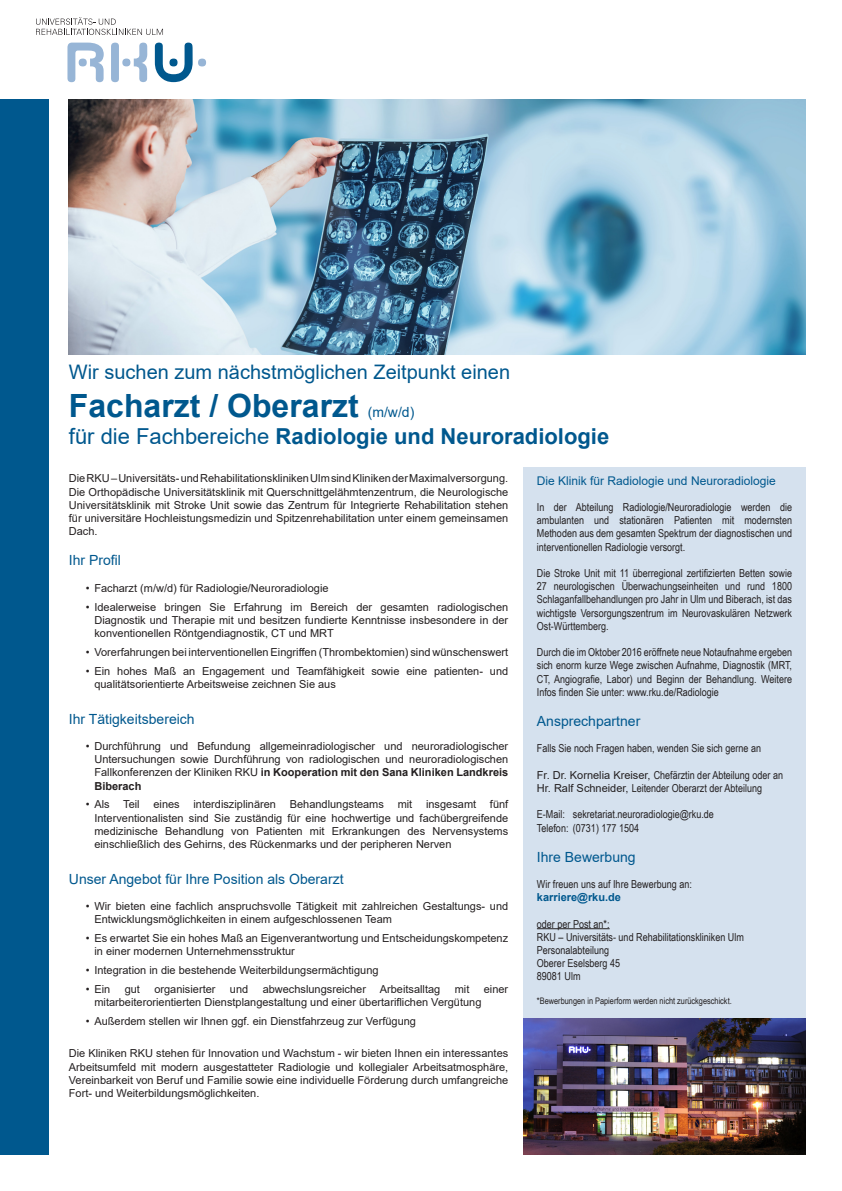
<style>
.page{position:relative;width:842px;height:1191px;background:#fff}
.page>*{position:absolute;margin:0;border:0;box-sizing:border-box;transform-origin:0 0}
.t1{font:700 32px "Arial";color:#00588e}
.t2{font:700 22px "Arial";color:#00588e}
.t3{font:20px "Arial";color:#00588e}
.t4{font:14px "Arial";color:#00588e}
.t5{font:12px "Arial";color:#00588e}
.t6{font:11px/13.2px "Arial";color:#231f20;text-align:justify}
.t7{font:11px/13.2px "Arial Narrow";color:#231f20;text-align:justify}
.t8{font:700 11px "Arial";color:#00588e}
.t9{font:9px "Arial Narrow";color:#231f20}
.s1{font-weight:400}
.s2{font-weight:700}
.s3{font-family:"Arial"}
</style>
<div class="page">
<div style="left:523px;top:468px;width:283px;height:687px;background:#d5e1ee"></div>
<svg style="left:36px;top:17px;width:127px;height:18px"></svg>
<div style="left:122px;top:58px;width:8px;height:8px;background:#97b5d6;border-radius:50%"></div>
<svg style="left:155px;top:43px;width:38px;height:39px"></svg>
<div style="left:169px;top:59px;width:9px;height:7px;background:#00588e;border-radius:50%"></div>
<div style="left:111px;top:43px;width:8px;height:39px;background:#97b5d6;border-radius:4px"></div>
<div style="left:198px;top:59px;width:8px;height:8px;background:#97b5d6;border-radius:50%"></div>
<svg style="left:67px;top:43px;width:37px;height:39px"></svg>
<svg style="left:134px;top:43px;width:13px;height:39px"></svg>
<hr style="left:537px;top:928px;width:73px;height:1px;background:#231f20">
<img style="left:69px;top:99px;width:737px;height:255px">
<div style="left:0;top:99px;width:48px;height:1056px;background:#00588e"></div>
<img style="left:523px;top:1018px;width:283px;height:137px">
<p class="t3" style="left:69px;top:358px;width:443px">Wir suchen zum nächstmöglichen Zeitpunkt einen</p>
<p class="t1" style="left:69px;top:383px;width:291px">Facharzt / Oberarzt</p>
<p class="t4" style="left:368px;top:403px;width:48px">(m/w/d)</p>
<p class="t2" style="left:69px;top:420px;width:542px"><span class="s1">für die Fachbereiche</span> Radiologie und Neuroradiologie</p>
<p class="t6" style="left:69px;top:472px;width:441px">Die RKU – Universitäts- und Rehabilitationskliniken Ulm sind Kliniken der Maximalversorgung.<br>Die Orthopädische Universitätsklinik mit Querschnittgelähmtenzentrum, die Neurologische Universitätsklinik mit Stroke Unit sowie das Zentrum für Integrierte Rehabilitation stehen für universitäre Hochleistungsmedizin und Spitzenrehabilitation unter einem gemeinsamen Dach.</p>
<p class="t4" style="left:69px;top:550px;width:54px">Ihr Profil</p>
<p class="t6" style="left:86px;top:581px;width:244px">• Facharzt (m/w/d) für Radiologie/Neuroradiologie</p>
<p class="t6" style="left:94px;top:600px;width:415px;text-indent:-9px">• Idealerweise bringen Sie Erfahrung im Bereich der gesamten radiologischen Diagnostik und Therapie mit und besitzen fundierte Kenntnisse insbesondere in der konventionellen Röntgendiagnostik, CT und MRT</p>
<p class="t6" style="left:86px;top:645px;width:424px">• Vorerfahrungen bei interventionellen Eingriffen (Thrombektomien) sind wünschenswert</p>
<p class="t6" style="left:94px;top:664px;width:415px;text-indent:-9px">• Ein hohes Maß an Engagement und Teamfähigkeit sowie eine patienten- und qualitätsorientierte Arbeitsweise zeichnen Sie aus</p>
<p class="t4" style="left:69px;top:709px;width:127px">Ihr Tätigkeitsbereich</p>
<p class="t6" style="left:94px;top:739px;width:415px;text-indent:-9px">• Durchführung und Befundung allgemeinradiologischer und neuroradiologischer Untersuchungen sowie Durchführung von radiologischen und neuroradiologischen Fallkonferenzen der Kliniken RKU <span class="s2">in Kooperation mit den Sana Kliniken Landkreis Biberach</span></p>
<p class="t6" style="left:94px;top:798px;width:415px;text-indent:-9px">• Als Teil eines interdisziplinären Behandlungsteams mit insgesamt fünf Interventionalisten sind Sie zuständig für eine hochwertige und fachübergreifende medizinische Behandlung von Patienten mit Erkrankungen des Nervensystems einschließlich des Gehirns, des Rückenmarks und der peripheren Nerven</p>
<p class="t4" style="left:69px;top:869px;width:276px">Unser Angebot für Ihre Position als Oberarzt</p>
<p class="t6" style="left:94px;top:899px;width:415px;text-indent:-9px">• Wir bieten eine fachlich anspruchsvolle Tätigkeit mit zahlreichen Gestaltungs- und<br>Entwicklungsmöglichkeiten in einem aufgeschlossenen Team</p>
<p class="t6" style="left:94px;top:931px;width:415px;text-indent:-9px">• Es erwartet Sie ein hohes Maß an Eigenverantwortung und Entscheidungskompetenz in einer modernen Unternehmensstruktur</p>
<p class="t6" style="left:86px;top:963px;width:294px">• Integration in die bestehende Weiterbildungsermächtigung</p>
<p class="t6" style="left:86px;top:982px;width:26px">• Ein</p>
<p class="t6" style="left:125px;top:982px;width:17px">gut</p>
<p class="t6" style="left:154px;top:982px;width:63px">organisierter</p>
<p class="t6" style="left:230px;top:982px;width:20px">und</p>
<p class="t6" style="left:263px;top:982px;width:105px">abwechslungsreicher</p>
<p class="t6" style="left:380px;top:982px;width:62px">Arbeitsalltag</p>
<p class="t6" style="left:455px;top:982px;width:16px">mit</p>
<p class="t6" style="left:484px;top:982px;width:26px">einer</p>
<p class="t6" style="left:94px;top:996px;width:389px">mitarbeiterorientierten Dienstplangestaltung und einer übertariflichen Vergütung</p>
<p class="t6" style="left:86px;top:1014px;width:332px">• Außerdem stellen wir Ihnen ggf. ein Dienstfahrzeug zur Verfügung</p>
<p class="t6" style="left:69px;top:1046px;width:441px">Die Kliniken RKU stehen für Innovation und Wachstum - wir bieten Ihnen ein interessantes Arbeitsumfeld mit modern ausgestatteter Radiologie und kollegialer Arbeitsatmosphäre, Vereinbarkeit von Beruf und Familie sowie eine individuelle Förderung durch umfangreiche Fort- und Weiterbildungsmöglichkeiten.</p>
<p class="t5" style="left:537px;top:472px;width:240px">Die Klinik für Radiologie und Neuroradiologie</p>
<p class="t7" style="left:537px;top:500px;width:257px">In der Abteilung Radiologie/Neuroradiologie werden die ambulanten und stationären Patienten mit modernsten Methoden aus dem gesamten Spektrum der diagnostischen und interventionellen Radiologie versorgt.</p>
<p class="t7" style="left:537px;top:566px;width:257px">Die Stroke Unit mit 11 überregional zertifizierten Betten sowie 27 neurologischen Überwachungseinheiten und rund 1800<br>Schlaganfallbehandlungen pro Jahr in Ulm und Biberach, ist das wichtigste Versorgungszentrum im Neurovaskulären Netzwerk Ost-Württemberg.</p>
<p class="t7" style="left:537px;top:645px;width:257px">Durch die im Oktober 2016 eröffnete neue Notaufnahme ergeben sich enorm kurze Wege zwischen Aufnahme, Diagnostik (MRT, CT, Angiografie, Labor) und Beginn der Behandlung. Weitere Infos finden Sie unter: www.rku.de/Radiologie</p>
<p class="t4" style="left:537px;top:711px;width:105px">Ansprechpartner</p>
<p class="t7" style="left:537px;top:741px;width:226px">Falls Sie noch Fragen haben, wenden Sie sich gerne an</p>
<p class="t7" style="left:537px;top:768px;width:248px"><span class="s3">Fr. Dr. Kornelia Kreiser,</span> Chefärztin der Abteilung oder an</p>
<p class="t7" style="left:537px;top:781px;width:227px"><span class="s3">Hr. Ralf Schneider,</span> Leitender Oberarzt der Abteilung</p>
<p class="t7" style="left:537px;top:807px;width:179px">E-Mail: sekretariat.neuroradiologie@rku.de</p>
<p class="t7" style="left:537px;top:820px;width:104px">Telefon: (0731) 177 1504</p>
<p class="t4" style="left:537px;top:847px;width:100px">Ihre Bewerbung</p>
<p class="t7" style="left:537px;top:877px;width:156px">Wir freuen uns auf Ihre Bewerbung an:</p>
<p class="t8" style="left:537px;top:889px;width:86px">karriere@rku.de</p>
<p class="t7" style="left:537px;top:916px;width:74px">oder per Post an*:</p>
<p class="t7" style="left:537px;top:930px;width:209px">RKU – Universitäts- und Rehabilitationskliniken Ulm</p>
<p class="t7" style="left:537px;top:943px;width:74px">Personalabteilung</p>
<p class="t7" style="left:537px;top:956px;width:85px">Oberer Eselsberg 45</p>
<p class="t7" style="left:537px;top:969px;width:45px">89081 Ulm</p>
<p class="t9" style="left:537px;top:994px;width:196px">*Bewerbungen in Papierform werden nicht zurückgeschickt.</p>
</div>
